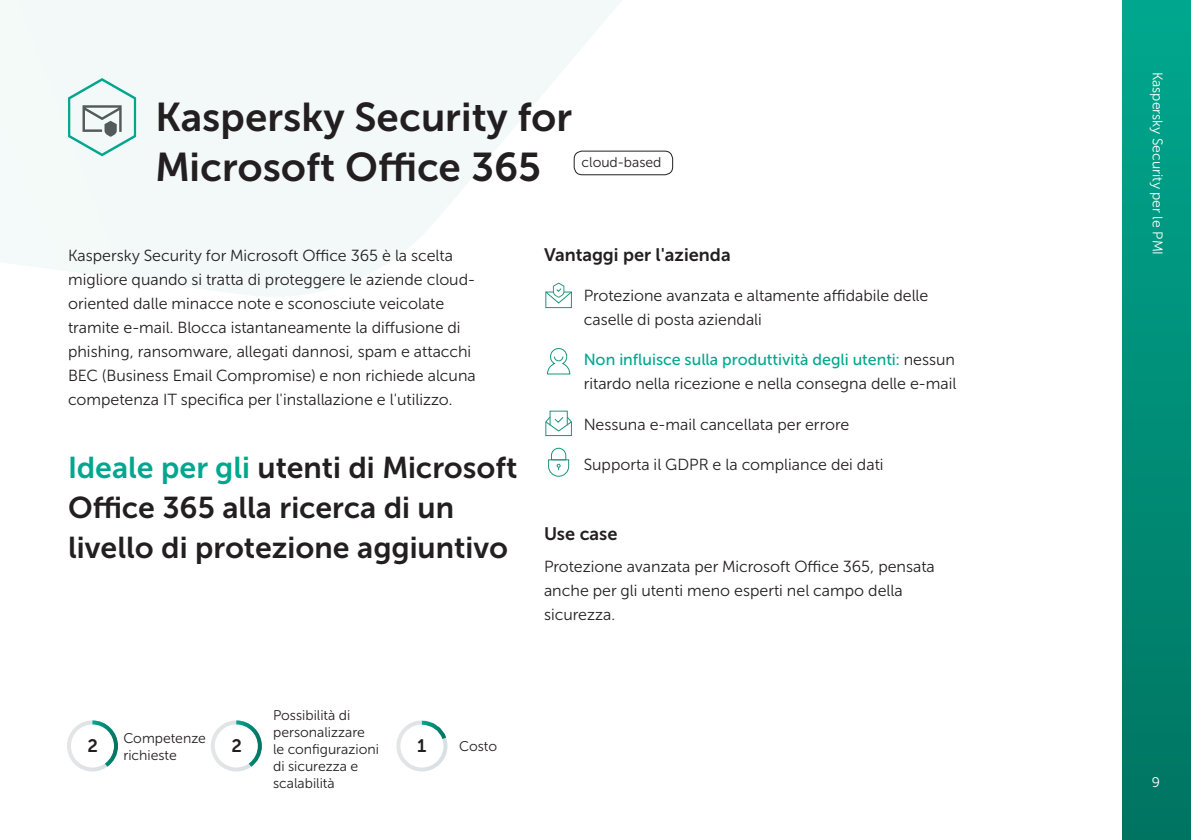
<style>
.page{position:relative;width:1191px;height:840px;background:#fff}
.page>*{position:absolute;margin:0;border:0;box-sizing:border-box;transform-origin:0 0}
.t1{font:40px/50px "Museo Sans Cyrl 700";color:#231f20}
.t2{font:30px/40px "Museo Sans Cyrl 700";color:#231f20}
.t3{font:18px "Museo Sans Cyrl 700";color:#231f20}
.t4{font:16px/24px "Museo Sans Cyrl 300";color:#231f20}
.t5{font:16px "Museo Sans Cyrl 500";color:#00a78e}
.t6{font:14px/16.8px "Museo Sans Cyrl 300";color:#231f20}
.t7{font:14px "Museo Sans Cyrl 300";color:#fff}
.s1{color:#00a78e}
.s2{font-family:"Museo Sans Cyrl 300";color:#231f20}
</style>
<div class="page">
<div style="left:1123px;top:0;width:68px;height:839px;background:linear-gradient(to bottom,#00a78e,#007461)"></div>
<svg style="left:0;top:0;width:674px;height:297px"></svg>
<svg style="left:544px;top:282px;width:29px;height:26px"></svg>
<svg style="left:547px;top:348px;width:24px;height:27px"></svg>
<svg style="left:548px;top:447px;width:21px;height:30px"></svg>
<svg style="left:545px;top:417px;width:27px;height:19px"></svg>
<div style="left:549px;top:410px;width:19px;height:15px;border:1px solid #1c947d"></div>
<div style="left:573px;top:150px;width:100px;height:25px;border:1px solid #231f20;border-radius:8px"></div>
<div style="left:396px;top:720px;width:51px;height:51px;border:4px solid #fff;border-radius:50%"></div>
<div style="left:67px;top:720px;width:51px;height:51px;border:4px solid #fff;border-radius:50%"></div>
<svg style="left:88px;top:720px;width:30px;height:50px"></svg>
<div style="left:211px;top:720px;width:51px;height:51px;border:4px solid #fff;border-radius:50%"></div>
<svg style="left:232px;top:720px;width:30px;height:50px"></svg>
<svg style="left:418px;top:720px;width:29px;height:23px"></svg>
<h1 class="t1" style="left:155px;top:92px;width:418px">Kaspersky Security for<br>Microsoft Office 365</h1>
<p class="t6" style="left:581px;top:154px;width:81px">cloud-based</p>
<p class="t4" style="left:68px;top:243px;width:409px">Kaspersky Security for Microsoft Office 365 è la scelta migliore quando si tratta di proteggere le aziende cloud&shy;oriented dalle minacce note e sconosciute veicolate tramite e-mail. Blocca istantaneamente la diffusione di phishing, ransomware, allegati dannosi, spam e attacchi BEC (Business Email Compromise) e non richiede alcuna competenza IT specifica per l'installazione e l'utilizzo.</p>
<h2 class="t2" style="left:68px;top:448px;width:451px"><span class="s1">Ideale per gli</span> utenti di Microsoft<br>Office 365 alla ricerca di un livello di protezione aggiuntivo</h2>
<p class="t3" style="left:544px;top:245px;width:188px">Vantaggi per l'azienda</p>
<p class="t4" style="left:584px;top:284px;width:346px">Protezione avanzata e altamente affidabile delle caselle di posta aziendali</p>
<p class="t5" style="left:584px;top:351px;width:373px">Non influisce sulla produttività degli utenti: <span class="s2">nessun</span></p>
<p class="t4" style="left:584px;top:372px;width:374px">ritardo nella ricezione e nella consegna delle e-mail</p>
<p class="t4" style="left:584px;top:412px;width:267px">Nessuna e-mail cancellata per errore</p>
<p class="t4" style="left:584px;top:452px;width:301px">Supporta il GDPR e la compliance dei dati</p>
<p class="t3" style="left:544px;top:523px;width:75px">Use case</p>
<p class="t4" style="left:544px;top:554px;width:392px">Protezione avanzata per Microsoft Office 365, pensata anche per gli utenti meno esperti nel campo della sicurezza.</p>
<p class="t6" style="left:273px;top:706px;width:107px">Possibilità di personalizzare le configurazioni di sicurezza e scalabilità</p>
<p class="t6" style="left:123px;top:729px;width:84px">Competenze richieste</p>
<p class="t3" style="left:87px;top:735px;width:12px">2</p>
<p class="t3" style="left:231px;top:735px;width:12px">2</p>
<p class="t3" style="left:417px;top:735px;width:11px">1</p>
<p class="t6" style="left:459px;top:737px;width:39px">Costo</p>
<p class="t7" style="left:1165px;top:72px;width:185px;rotate:90deg">Kaspersky Security per le PMI</p>
<p class="t7" style="left:1151px;top:774px;width:10px">9</p>
</div>
